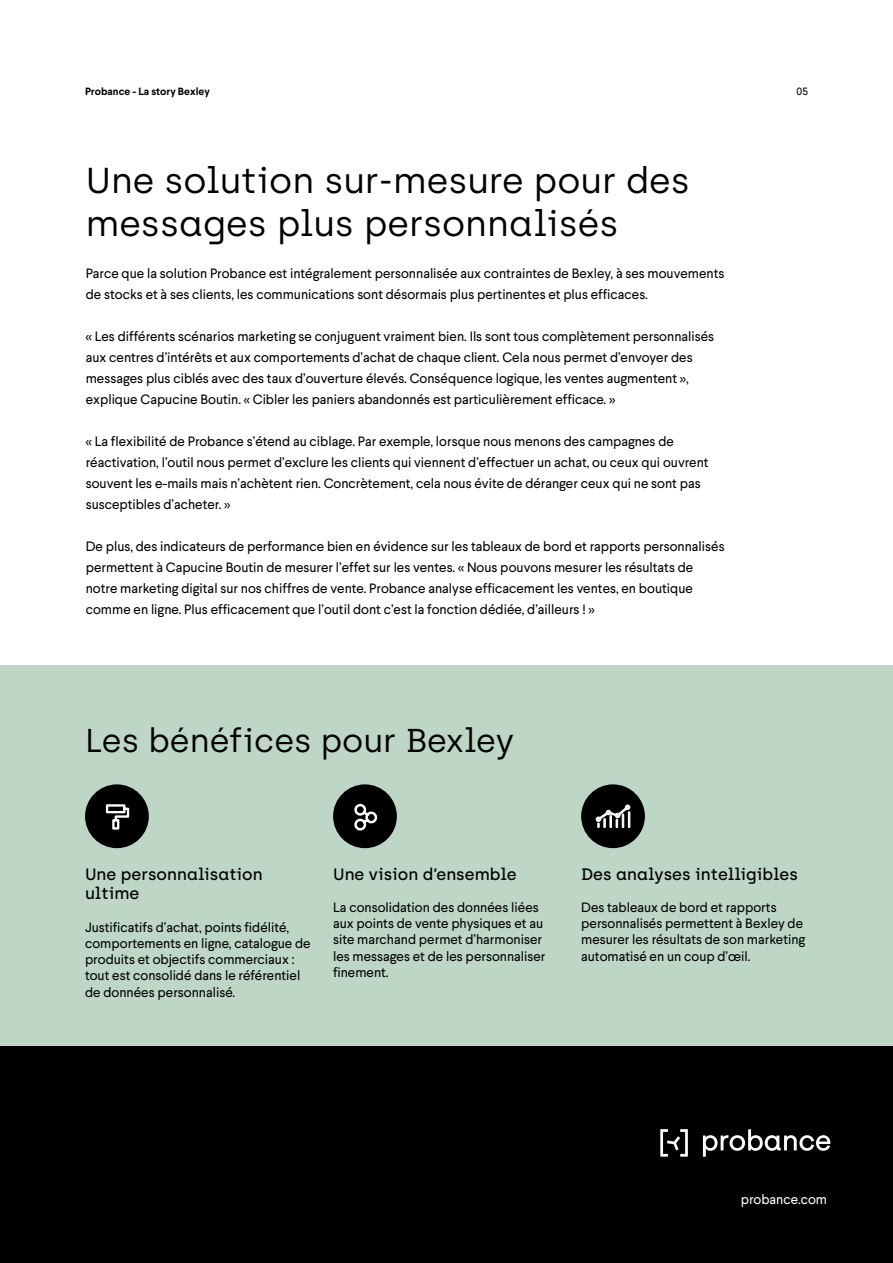
<style>
.page{position:relative;width:893px;height:1263px;background:#fff}
.page>*{position:absolute;margin:0;border:0;box-sizing:border-box;transform-origin:0 0}
.t1{font:36px/43.2px "Archia";color:#000}
.t2{font:33px "Archia";color:#000}
.t3{font:500 16.5px/19.8px "Archia";color:#000}
.t4{font:13.5px/16.2px "Larsseit";color:#000}
.t5{font:13.5px "Larsseit";color:#fff}
.t6{font:700 10.5px "Larsseit";color:#000}
.t7{font:10.5px "Larsseit";color:#000}
</style>
<div class="page">
<div style="left:0;top:1046px;width:893px;height:217px;background:#000"></div>
<svg style="left:660px;top:1129px;width:28px;height:27px"></svg>
<svg style="left:703px;top:1129px;width:127px;height:28px"></svg>
<div style="left:0;top:665px;width:893px;height:381px;background:#bdd6c6"></div>
<div style="left:85px;top:784px;width:64px;height:64px;background:#000;border-radius:50%"></div>
<svg style="left:105px;top:804px;width:25px;height:26px"></svg>
<div style="left:333px;top:784px;width:64px;height:64px;background:#000;border-radius:50%"></div>
<svg style="left:354px;top:803px;width:24px;height:28px"></svg>
<div style="left:581px;top:784px;width:64px;height:64px;background:#000;border-radius:50%"></div>
<svg style="left:596px;top:804px;width:34px;height:24px"></svg>
<p class="t6" style="left:85px;top:84px;width:126px">Probance - La story Bexley</p>
<p class="t7" style="left:796px;top:85px;width:13px">05</p>
<h1 class="t1" style="left:86px;top:159px;width:606px">Une solution sur-mesure pour des messages plus personnalisés</h1>
<p class="t4" style="left:86px;top:263px;width:640px;line-height:21px">Parce que la solution Probance est intégralement personnalisée aux contraintes de Bexley, à ses mouvements de stocks et à ses clients, les communications sont désormais plus pertinentes et plus efficaces.</p>
<p class="t4" style="left:86px;top:326px;width:630px;line-height:21px">« Les différents scénarios marketing se conjuguent vraiment bien. Ils sont tous complètement personnalisés aux centres d’intérêts et aux comportements d’achat de chaque client. Cela nous permet d’envoyer des messages plus ciblés avec des taux d’ouverture élevés. Conséquence logique, les ventes augmentent », explique Capucine Boutin. « Cibler les paniers abandonnés est particulièrement efficace. »</p>
<p class="t4" style="left:86px;top:431px;width:624px;line-height:21px">« La flexibilité de Probance s’étend au ciblage. Par exemple, lorsque nous menons des campagnes de réactivation, l’outil nous permet d’exclure les clients qui viennent d’effectuer un achat, ou ceux qui ouvrent souvent les e-mails mais n’achètent rien. Concrètement, cela nous évite de déranger ceux qui ne sont pas susceptibles d’acheter. »</p>
<p class="t4" style="left:86px;top:536px;width:640px;line-height:21px">De plus, des indicateurs de performance bien en évidence sur les tableaux de bord et rapports personnalisés permettent à Capucine Boutin de mesurer l’effet sur les ventes. « Nous pouvons mesurer les résultats de notre marketing digital sur nos chiffres de vente. Probance analyse efficacement les ventes, en boutique comme en ligne. Plus efficacement que l’outil dont c’est la fonction dédiée, d’ailleurs ! »</p>
<h2 class="t2" style="left:85px;top:721px;width:430px">Les bénéfices pour Bexley</h2>
<p class="t3" style="left:85px;top:864px;width:179px">Une personnalisation ultime</p>
<p class="t4" style="left:85px;top:919px;width:227px">Justificatifs d’achat, points fidélité, comportements en ligne, catalogue de produits et objectifs commerciaux : tout est consolidé dans le référentiel de données personnalisé.</p>
<p class="t3" style="left:333px;top:864px;width:185px">Une vision d’ensemble</p>
<p class="t4" style="left:333px;top:899px;width:214px">La consolidation des données liées aux points de vente physiques et au site marchand permet d’harmoniser les messages et de les personnaliser finement.</p>
<p class="t3" style="left:581px;top:864px;width:218px">Des analyses intelligibles</p>
<p class="t4" style="left:581px;top:899px;width:226px">Des tableaux de bord et rapports personnalisés permettent à Bexley de mesurer les résultats de son marketing automatisé en un coup d’œil.</p>
<p class="t5" style="left:741px;top:1191px;width:88px">probance.com</p>
</div>
